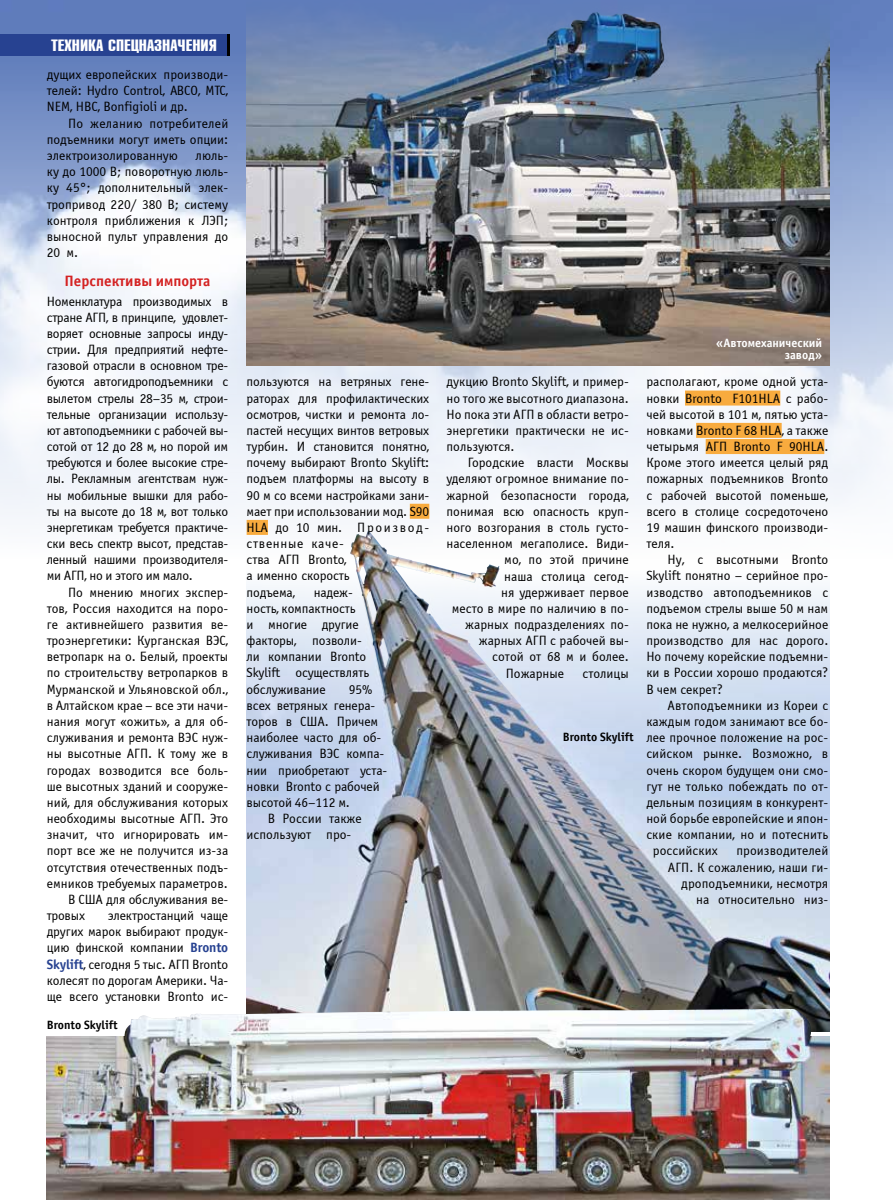
<style>
.page{position:relative;width:893px;height:1200px;background:#fff}
.page>*{position:absolute;margin:0;border:0;box-sizing:border-box;transform-origin:0 0}
.t1{font:15px "Rubrica CTT";color:#fff}
.t2{font:700 15px "Officina Sans C";color:#d42222}
.t3{font:13.5px/16.2px "Officina Sans C";color:#000;text-align:justify}
.t4{font:700 12px "Officina Sans C";color:#000}
.t5{font:700 12px/12px "Officina Sans C";color:#fff;text-align:right}
.s1{font-weight:700;color:#274291}
</style>
<div class="page">
<img style="left:0;top:0;width:893px;height:535px">
<div style="left:0;top:34px;width:227px;height:21px;background:#274291"></div>
<hr style="left:227px;top:34px;width:3px;height:21px;background:#000">
<img style="left:247px;top:520px;width:582px;height:510px">
<img style="left:350px;top:531px;width:292px;height:321px">
<img style="left:47px;top:1036px;width:782px;height:163px">
<img style="left:124px;top:1008px;width:689px;height:63px">
<div style="left:410px;top:503px;width:19px;height:15px;background:#f8ab3e"></div>
<div style="left:247px;top:519px;width:21px;height:15px;background:#f8ab3e"></div>
<div style="left:685px;top:390px;width:95px;height:15px;background:#f8ab3e"></div>
<div style="left:696px;top:423px;width:86px;height:15px;background:#f8ab3e"></div>
<div style="left:706px;top:439px;width:118px;height:15px;background:#f8ab3e"></div>
<img style="left:247px;top:0;width:582px;height:366px">
<p class="t1" style="left:51px;top:37px;width:167px">ТЕХНИКА СПЕЦНАЗНАЧЕНИЯ</p>
<p class="t3" style="left:47px;top:67px;width:183px">дущих европейских производи&shy;телей: Hydro Control, ABCO, MTC, NEM, HBC, Bonfigioli и др.</p>
<p class="t3" style="left:47px;top:115px;width:183px;text-indent:21px">По желанию потребителей подъемники могут иметь опции: электроизолированную</p>
<p class="t3" style="left:47px;top:148px;width:183px;text-indent:149px">люль&shy;ку до 1000 В; поворотную люль&shy;ку 45°; дополнительный элек&shy;тропривод 220/ 380 В; систему контроля приближения к ЛЭП; выносной пульт управления до 20 м.</p>
<p class="t2" style="left:65px;top:273px;width:147px">Перспективы импорта</p>
<p class="t3" style="left:47px;top:293px;width:183px">Номенклатура производимых в стране АГП, в принципе, удовлет&shy;воряет основные запросы инду&shy;стрии. Для предприятий нефте&shy;газовой отрасли в основном тре&shy;буются автогидроподъемники с вылетом стрелы 28–35 м, строи&shy;тельные организации использу&shy;ют автоподъемники с рабочей вы&shy;сотой от 12 до 28 м, но порой им требуются и более высокие стре&shy;лы. Рекламным агентствам нуж&shy;ны мобильные вышки для рабо&shy;ты на высоте до 18 м, вот только энергетикам требуется практиче&shy;ски весь спектр высот, представ&shy;ленный нашими производителя&shy;ми АГП, но и этого им мало.</p>
<p class="t3" style="left:68px;top:584px;width:162px">По мнению многих экспер-</p>
<p class="t3" style="left:47px;top:600px;width:183px">тов, Россия находится на поро-</p>
<p class="t3" style="left:47px;top:616px;width:183px">ге активнейшего развития ве-</p>
<p class="t3" style="left:47px;top:632px;width:183px">троэнергетики: Курганская ВЭС,</p>
<p class="t3" style="left:47px;top:648px;width:183px">ветропарк на о. Белый, проекты</p>
<p class="t3" style="left:47px;top:665px;width:183px">по строительству ветропарков в</p>
<p class="t3" style="left:47px;top:681px;width:183px">Мурманской и Ульяновской обл.,</p>
<p class="t3" style="left:47px;top:697px;width:183px">в Алтайском крае – все эти начи-</p>
<p class="t3" style="left:47px;top:713px;width:183px">нания могут «ожить», а для об-</p>
<p class="t3" style="left:47px;top:729px;width:183px">служивания и ремонта ВЭС нуж-</p>
<p class="t3" style="left:47px;top:745px;width:183px">ны высотные АГП. К тому же в</p>
<p class="t3" style="left:47px;top:762px;width:183px">городах возводится все боль-</p>
<p class="t3" style="left:47px;top:778px;width:183px">ше высотных зданий и сооруже-</p>
<p class="t3" style="left:47px;top:794px;width:183px">ний, для обслуживания которых</p>
<p class="t3" style="left:47px;top:810px;width:183px">необходимы высотные АГП. Это</p>
<p class="t3" style="left:47px;top:826px;width:183px">значит, что игнорировать им-</p>
<p class="t3" style="left:47px;top:842px;width:183px">порт все же не получится из-за</p>
<p class="t3" style="left:47px;top:859px;width:183px">отсутствия отечественных подъ-</p>
<p class="t3" style="left:47px;top:875px;width:182px">емников требуемых параметров.</p>
<p class="t3" style="left:68px;top:891px;width:162px">В США для обслуживания ве-</p>
<p class="t3" style="left:47px;top:907px;width:40px">тровых</p>
<p class="t3" style="left:47px;top:907px;width:183px;text-indent:61px">электростанций чаще других марок выбирают продук&shy;цию финской компании <span class="s1">Bronto Skylift</span>, сегодня 5 тыс. АГП Bronto колесят по дорогам Америки. Ча&shy;ще всего установки Bronto ис-</p>
<p class="t4" style="left:47px;top:1017px;width:72px">Bronto Skylift</p>
<p class="t3" style="left:247px;top:374px;width:184px;text-align:left">пользуются на ветряных гене&shy;раторах для профилактических осмотров, чистки и ремонта ло&shy;пастей несущих винтов ветровых турбин. И становится понятно, почему выбирают Bronto Skylift: подъем платформы на высоту в<br>90 м со всеми настройками зани&shy;мает при использовании мод. S90<br>HLA до 10 мин. Производ&shy;ственные каче-<br>ства АГП Bronto,<br>а именно скорость<br>подъема,</p>
<p class="t3" style="left:247px;top:584px;width:124px;text-align:left;text-indent:67px">надеж&shy;ность, компактность<br>и многие другие факторы, позволи&shy;ли компании Bronto<br>Skylift осуществлять обслуживание</p>
<p class="t3" style="left:349px;top:681px;width:25px">95%</p>
<p class="t3" style="left:247px;top:697px;width:130px">всех ветряных генера-</p>
<p class="t3" style="left:247px;top:713px;width:133px">торов в США. Причем</p>
<p class="t3" style="left:247px;top:729px;width:136px">наиболее часто для об-</p>
<p class="t3" style="left:247px;top:745px;width:139px">служивания ВЭС компа-</p>
<p class="t3" style="left:247px;top:762px;width:142px">нии приобретают уста-</p>
<p class="t3" style="left:247px;top:778px;width:135px">новки Bronto с рабочей</p>
<p class="t3" style="left:247px;top:794px;width:105px">высотой 46–112 м.</p>
<p class="t3" style="left:268px;top:810px;width:95px">В России также</p>
<p class="t3" style="left:247px;top:826px;width:106px">используют про-</p>
<p class="t3" style="left:446px;top:374px;width:184px">дукцию Bronto Skylift, и пример&shy;но того же высотного диапазона.<br>Но пока эти АГП в области ветро&shy;энергетики практически не ис&shy;пользуются.</p>
<p class="t3" style="left:468px;top:455px;width:163px">Городские власти Москвы</p>
<p class="t3" style="left:446px;top:471px;width:184px">уделяют огромное внимание по-</p>
<p class="t3" style="left:446px;top:487px;width:184px">жарной безопасности города,</p>
<p class="t3" style="left:446px;top:503px;width:184px">понимая всю опасность круп-</p>
<p class="t3" style="left:446px;top:519px;width:184px">ного возгорания в столь густо-</p>
<p class="t3" style="left:446px;top:535px;width:184px">населенном мегаполисе. Види-</p>
<p class="t3" style="left:504px;top:552px;width:126px">мо, по этой причине</p>
<p class="t3" style="left:504px;top:568px;width:126px">наша столица сегод-</p>
<p class="t3" style="left:501px;top:584px;width:129px">ня удерживает первое</p>
<p class="t3" style="left:452px;top:600px;width:178px">место в мире по наличию в по-</p>
<p class="t3" style="left:465px;top:616px;width:165px">жарных подразделениях по-</p>
<p class="t3" style="left:479px;top:632px;width:151px">жарных АГП с рабочей вы-</p>
<p class="t3" style="left:492px;top:648px;width:138px">сотой от 68 м и более.</p>
<p class="t3" style="left:506px;top:665px;width:60px">Пожарные</p>
<p class="t3" style="left:582px;top:665px;width:48px">столицы</p>
<p class="t4" style="left:563px;top:730px;width:72px">Bronto Skylift</p>
<p class="t5" style="left:716px;top:337px;width:107px">«Автомеханический завод»</p>
<p class="t3" style="left:646px;top:374px;width:183px">располагают, кроме одной уста&shy;новки Bronto F101HLA с рабо&shy;чей высотой в 101 м, пятью уста&shy;новками Bronto F 68 HLA, а также четырьмя АГП Bronto F 90HLA.<br>Кроме этого имеется целый ряд пожарных подъемников Bronto с рабочей высотой поменьше, всего в столице сосредоточено 19 машин финского производи&shy;теля.</p>
<p class="t3" style="left:646px;top:551px;width:183px;text-indent:21px">Ну, с высотными Bronto Skylift понятно – серийное про&shy;изводство автоподъемников с подъемом стрелы выше 50 м нам пока не нужно, а мелкосерийное производство для нас дорого.<br>Но почему корейские подъемни&shy;ки в России хорошо продаются?<br>В чем секрет?</p>
<p class="t3" style="left:668px;top:697px;width:162px">Автоподъемники из Кореи с</p>
<p class="t3" style="left:646px;top:713px;width:183px">каждым годом занимают все бо-</p>
<p class="t3" style="left:646px;top:729px;width:183px">лее прочное положение на рос-</p>
<p class="t3" style="left:646px;top:745px;width:183px">сийском рынке. Возможно, в</p>
<p class="t3" style="left:646px;top:762px;width:183px">очень скором будущем они смо-</p>
<p class="t3" style="left:646px;top:778px;width:183px">гут не только побеждать по от-</p>
<p class="t3" style="left:646px;top:794px;width:183px">дельным позициям в конкурент-</p>
<p class="t3" style="left:646px;top:810px;width:183px">ной борьбе европейские и япон-</p>
<p class="t3" style="left:646px;top:826px;width:183px">ские компании, но и потеснить</p>
<p class="t3" style="left:653px;top:842px;width:67px">российских</p>
<p class="t3" style="left:668px;top:842px;width:162px;text-align:right">производителей<br>АГП. К сожалению, наши ги&shy;дроподъемники, несмотря на относительно низ-</p>
</div>
